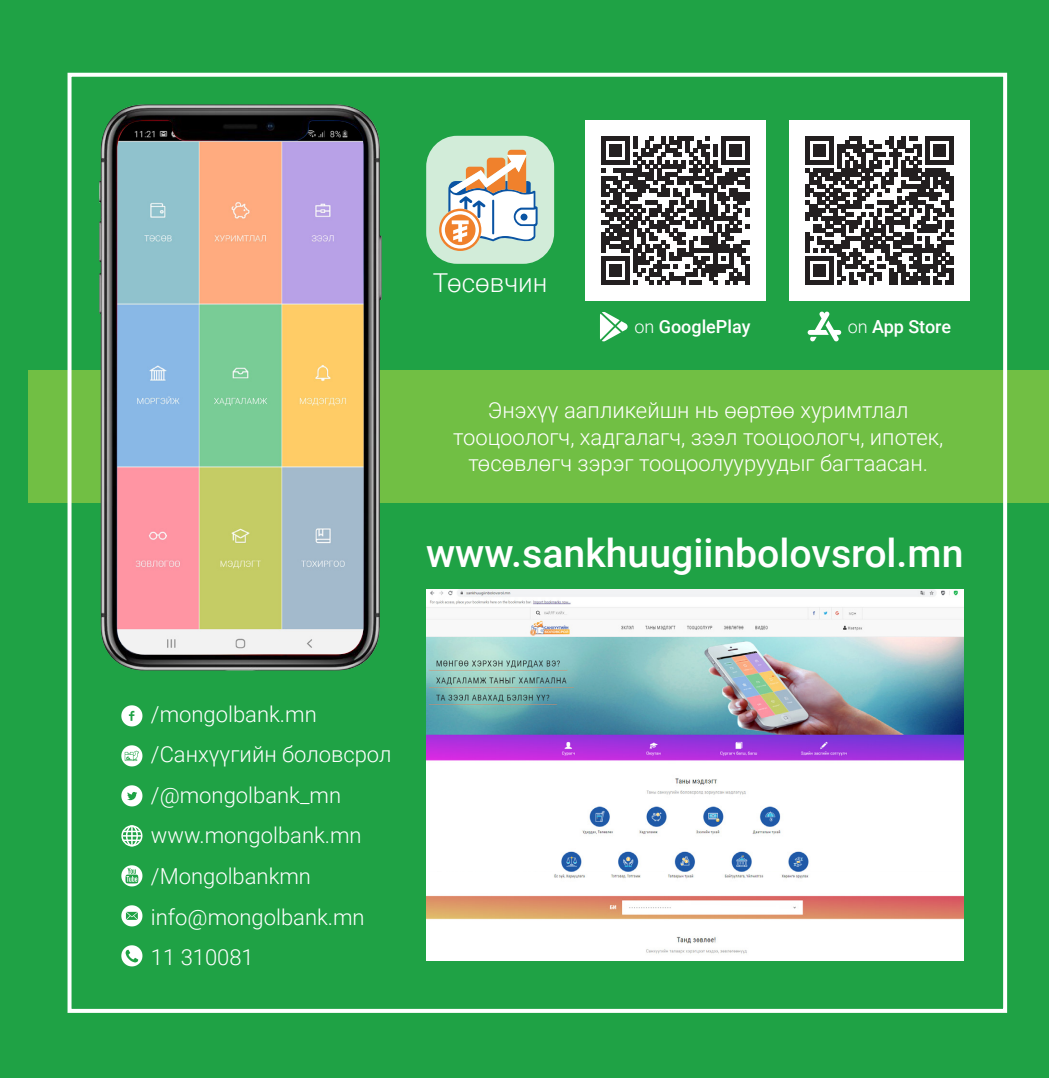
<style>
.page{position:relative;width:1049px;height:1078px;background:#fff}
.page>*{position:absolute;margin:0;border:0;box-sizing:border-box;transform-origin:0 0}
.t1{font:500 39.2px "Roboto";color:#fff}
.t2{font:300 26px "Roboto";color:#fff}
.t3{font:300 22px/26.4px "Roboto";color:#fff;text-align:center}
.t4{font:500 18px "Roboto";color:#fff}
.s1{font-weight:300}
</style>
<div class="page">
<div style="left:0;top:0;width:1049px;height:1077px;background:#1fa245"></div>
<div style="left:28px;top:370px;width:1021px;height:133px;background:#71bf44"></div>
<div style="left:68px;top:73px;width:939px;height:939px;border:4px solid #fff"></div>
<svg style="left:121px;top:785px;width:21px;height:21px"></svg>
<svg style="left:121px;top:905px;width:21px;height:21px"></svg>
<svg style="left:121px;top:865px;width:21px;height:21px"></svg>
<svg style="left:121px;top:705px;width:21px;height:21px"></svg>
<svg style="left:121px;top:745px;width:21px;height:21px"></svg>
<div style="left:121px;top:825px;width:21px;height:21px;border:2px solid #fff;border-radius:50%"></div>
<div style="left:126px;top:825px;width:12px;height:21px;border:2px solid #fff;border-radius:50%"></div>
<svg style="left:123px;top:826px;width:18px;height:18px"></svg>
<svg style="left:121px;top:935px;width:843px;height:31px"></svg>
<img style="left:99px;top:104px;width:283px;height:566px">
<img style="left:117px;top:121px;width:246px;height:533px">
<div style="left:426px;top:136px;width:128px;height:128px;background:#d2ecd9;border-radius:31px"></div>
<svg style="left:439px;top:150px;width:98px;height:101px"></svg>
<div style="left:585px;top:120px;width:180px;height:180px;background:#fff"></div>
<svg style="left:601px;top:136px;width:148px;height:148px"></svg>
<hr style="left:745px;top:264px;width:4px;height:20px;background:#231f20">
<div style="left:789px;top:120px;width:180px;height:180px;background:#fff"></div>
<svg style="left:805px;top:136px;width:148px;height:148px"></svg>
<hr style="left:949px;top:268px;width:4px;height:16px;background:#231f20">
<svg style="left:600px;top:312px;width:27px;height:29px"></svg>
<svg style="left:807px;top:311px;width:34px;height:30px"></svg>
<img style="left:426px;top:589px;width:537px;height:371px">
<p class="t2" style="left:433px;top:264px;width:116px">Төсөвчин</p>
<p class="t4" style="left:634px;top:314px;width:118px"><span class="s1">on</span> GooglePlay</p>
<p class="t4" style="left:848px;top:314px;width:105px"><span class="s1">on</span> App Store</p>
<p class="t3" style="left:453px;top:396px;width:492px">Энэхүү аапликейшн нь өөртөө хуримтлал тооцоологч, хадгалагч, зээл тооцоологч, ипотек, төсөвлөгч зэрэг тооцоолууруудыг багтаасан.</p>
<p class="t1" style="left:426px;top:525px;width:539px">www.sankhuugiinbolovsrol.mn</p>
<p class="t3" style="left:151px;top:699px;width:167px">/mongolbank.mn</p>
<p class="t3" style="left:151px;top:740px;width:242px">/Санхүүгийн боловсрол</p>
<p class="t3" style="left:151px;top:780px;width:192px">/@mongolbank_mn</p>
<p class="t3" style="left:151px;top:821px;width:212px">www.mongolbank.mn</p>
<p class="t3" style="left:151px;top:861px;width:162px">/Mongolbankmn</p>
<p class="t3" style="left:151px;top:902px;width:215px">info@mongolbank.mn</p>
<p class="t3" style="left:151px;top:942px;width:104px">11 310081</p>
</div>
